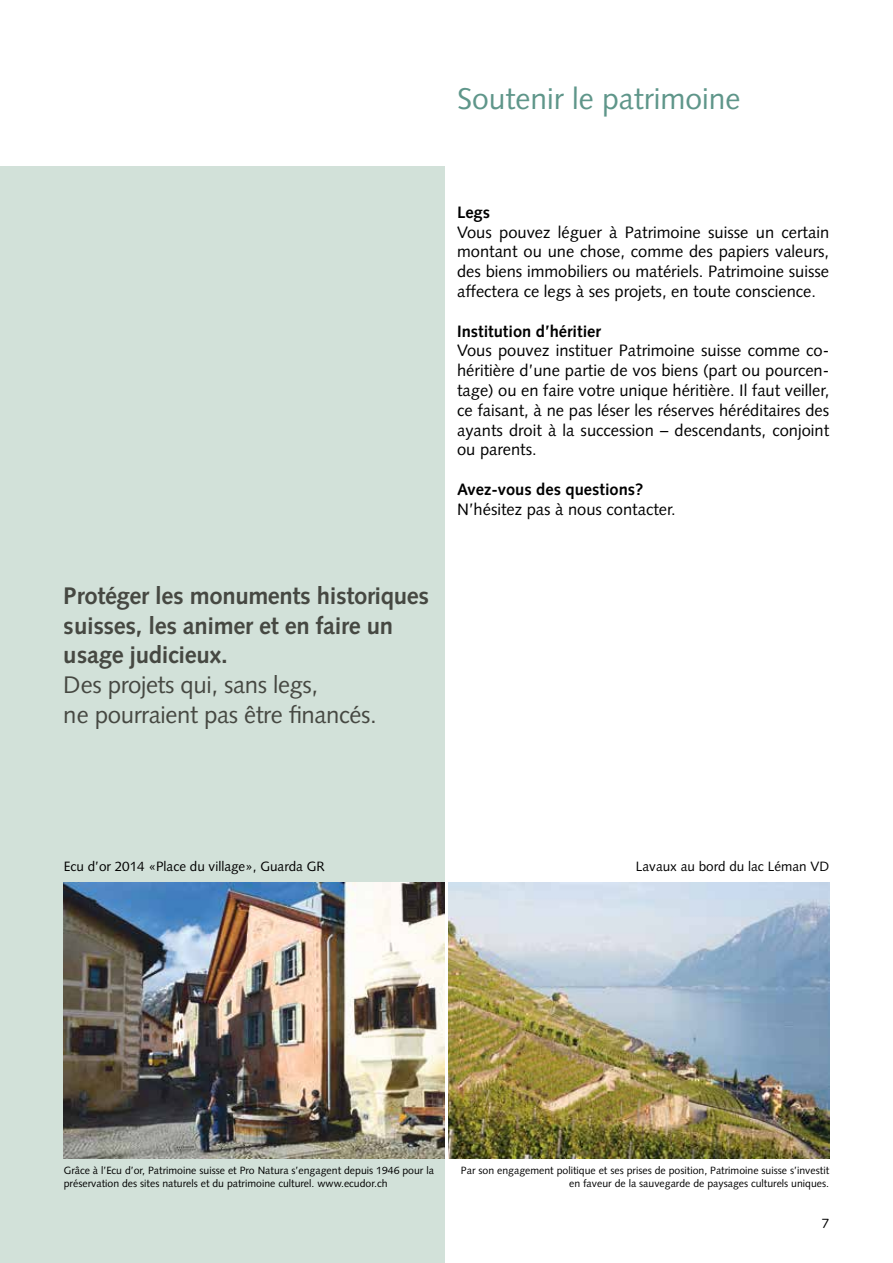
<style>
.page{position:relative;width:893px;height:1263px;background:#fff}
.page>*{position:absolute;margin:0;border:0;box-sizing:border-box;transform-origin:0 0}
.t1{font:30px "Syntax";color:#5f968a}
.t2{font:700 24px/29.7px "Syntax";letter-spacing:-.015em;color:#55524e}
.t3{font:24px/29.7px "Syntax";letter-spacing:-.015em;color:#55524e}
.t4{font:16.5px/19.8px "Syntax";color:#000;text-align:justify}
.t5{font:700 16.5px "Syntax";color:#000}
.t6{font:13.5px "Syntax";color:#000}
.t7{font:10.5px/12.6px "Syntax";color:#000}
</style>
<div class="page">
<div style="left:0;top:166px;width:444px;height:1097px;background:#d2e1d9"></div>
<img style="left:64px;top:882px;width:380px;height:277px">
<img style="left:449px;top:882px;width:380px;height:277px">
<h1 class="t1" style="left:457px;top:81px;width:285px">Soutenir le patrimoine</h1>
<h2 class="t2" style="left:64px;top:581px;width:367px">Protéger les monuments historiques suisses, les animer et en faire un usage judicieux.</h2>
<h2 class="t3" style="left:64px;top:670px;width:315px">Des projets qui, sans legs,<br>ne pourraient pas être financés.</h2>
<p class="t5" style="left:457px;top:203px;width:34px">Legs</p>
<p class="t4" style="left:457px;top:222px;width:374px">Vous pouvez léguer à Patrimoine suisse un certain montant ou une chose, comme des papiers valeurs, des biens immobiliers ou matériels. Patrimoine suisse affectera ce legs à ses projets, en toute conscience.</p>
<p class="t5" style="left:457px;top:321px;width:145px">Institution d’héritier</p>
<p class="t4" style="left:457px;top:341px;width:374px">Vous pouvez instituer Patrimoine suisse comme co&shy;héritière d’une partie de vos biens (part ou pourcen&shy;tage) ou en faire votre unique héritière. Il faut veiller, ce faisant, à ne pas léser les réserves héréditaires des ayants droit à la succession – descendants, conjoint ou parents.</p>
<p class="t5" style="left:457px;top:480px;width:188px">Avez-vous des questions?</p>
<p class="t4" style="left:457px;top:499px;width:220px">N’hésitez pas à nous contacter.</p>
<p class="t6" style="left:64px;top:859px;width:262px">Ecu d’or 2014 «Place du village», Guarda GR</p>
<p class="t6" style="left:636px;top:859px;width:195px">Lavaux au bord du lac Léman VD</p>
<p class="t7" style="left:64px;top:1164px;width:372px">Grâce à l’Ecu d’or, Patrimoine suisse et Pro Natura s’engagent depuis 1946 pour la préservation des sites naturels et du patrimoine culturel. www.ecudor.ch</p>
<p class="t7" style="left:461px;top:1164px;width:370px;text-align:right">Par son engagement politique et ses prises de position, Patrimoine suisse s’investit en faveur de la sauvegarde de paysages culturels uniques.</p>
<p class="t6" style="left:822px;top:1215px;width:9px">7</p>
</div>
